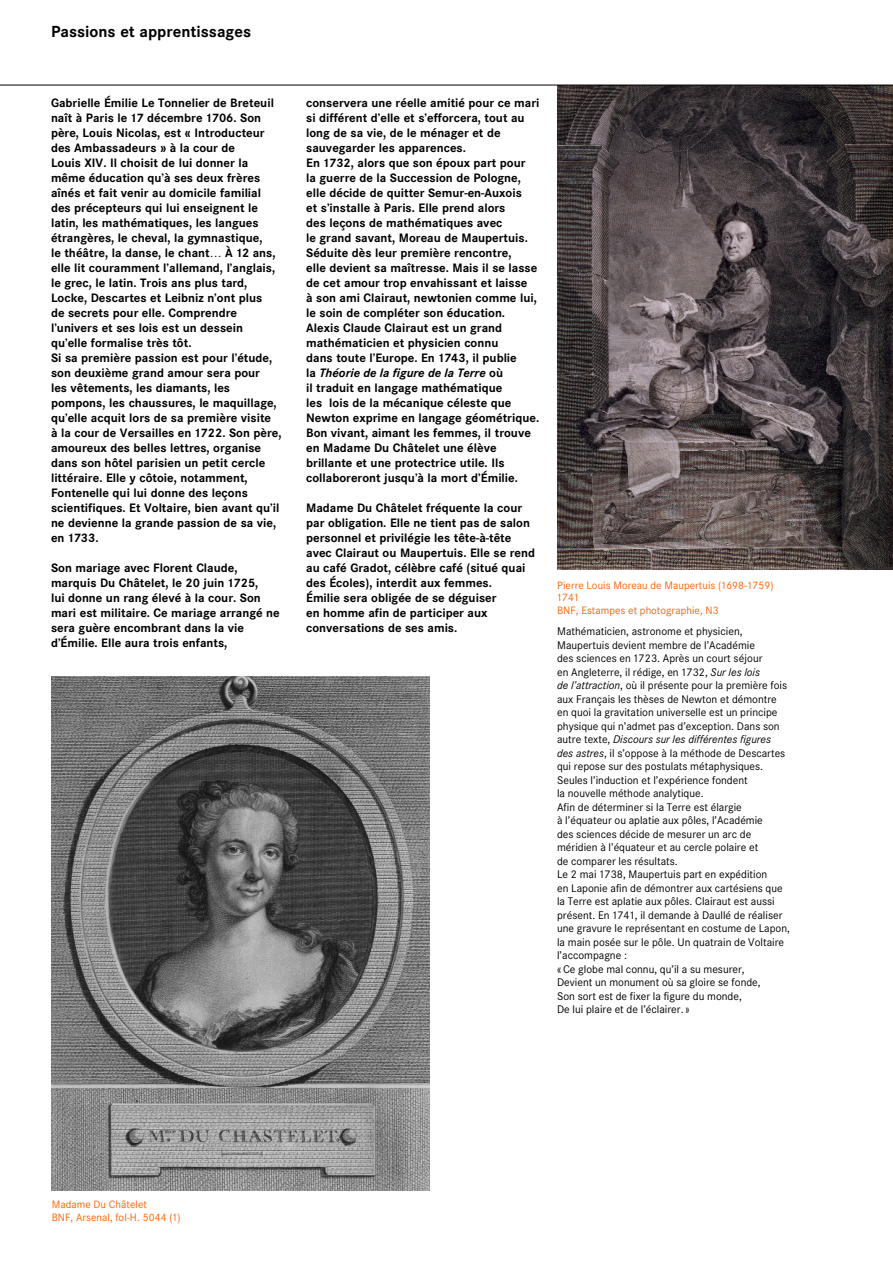
<style>
.page{position:relative;width:893px;height:1263px;background:#fff}
.page>*{position:absolute;margin:0;border:0;box-sizing:border-box;transform-origin:0 0}
.t1{font:700 15.75px "Corporate SBQ3";color:#000}
.t2{font:700 12px/15px "Corporate SBQ3";color:#000}
.t3{font:10.8px/13.5px "Corporate SBQ3";color:#000}
.t4{font:10.5px/12.8px "Corporate SBQ3";letter-spacing:.005em;color:#ff6200}
.s1{font-style:italic}
</style>
<div class="page">
<img style="left:557px;top:86px;width:336px;height:483px">
<img style="left:52px;top:676px;width:377px;height:515px">
<hr style="left:0;top:85px;width:893px;height:1px;background:#000">
<h1 class="t1" style="left:51px;top:27px;width:202px">Passions et apprentissages</h1>
<p class="t2" style="left:51px;top:96px;width:232px">Gabrielle Émilie Le Tonnelier de Breteuil naît à Paris le 17 décembre 1706. Son père, Louis Nicolas, est « Introducteur des Ambassadeurs » à la cour de<br>Louis XIV. Il choisit de lui donner la même éducation qu’à ses deux frères aînés et fait venir au domicile familial des précepteurs qui lui enseignent le latin, les mathématiques, les langues étrangères, le cheval, la gymnastique,<br>le théâtre, la danse, le chant… À 12 ans, elle lit couramment l’allemand, l’anglais, le grec, le latin. Trois ans plus tard, Locke, Descartes et Leibniz n’ont plus<br>de secrets pour elle. Comprendre l’univers et ses lois est un dessein qu’elle formalise très tôt.<br>Si sa première passion est pour l’étude, son deuxième grand amour sera pour<br>les vêtements, les diamants, les pompons, les chaussures, le maquillage, qu’elle acquit lors de sa première visite<br>à la cour de Versailles en 1722. Son père, amoureux des belles lettres, organise dans son hôtel parisien un petit cercle littéraire. Elle y côtoie, notamment, Fontenelle qui lui donne des leçons scientifiques. Et Voltaire, bien avant qu’il ne devienne la grande passion de sa vie, en 1733.</p>
<p class="t2" style="left:51px;top:561px;width:230px">Son mariage avec Florent Claude, marquis Du Châtelet, le 20 juin 1725,<br>lui donne un rang élevé à la cour. Son mari est militaire. Ce mariage arrangé ne sera guère encombrant dans la vie d’Émilie. Elle aura trois enfants,</p>
<p class="t2" style="left:306px;top:96px;width:235px">conservera une réelle amitié pour ce mari si différent d’elle et s’efforcera, tout au long de sa vie, de le ménager et de sauvegarder les apparences.<br>En 1732, alors que son époux part pour<br>la guerre de la Succession de Pologne, elle décide de quitter Semur-en-Auxois<br>et s’installe à Paris. Elle prend alors<br>des leçons de mathématiques avec<br>le grand savant, Moreau de Maupertuis.<br>Séduite dès leur première rencontre,<br>elle devient sa maîtresse. Mais il se lasse de cet amour trop envahissant et laisse<br>à son ami Clairaut, newtonien comme lui, le soin de compléter son éducation.<br>Alexis Claude Clairaut est un grand mathématicien et physicien connu<br>dans toute l’Europe. En 1743, il publie<br>la <span class="s1">Théorie de la figure de la Terre</span> où<br>il traduit en langage mathématique<br>les lois de la mécanique céleste que Newton exprime en langage géométrique.<br>Bon vivant, aimant les femmes, il trouve en Madame Du Châtelet une élève brillante et une protectrice utile. Ils collaboreront jusqu’à la mort d’Émilie.</p>
<p class="t2" style="left:306px;top:501px;width:230px">Madame Du Châtelet fréquente la cour par obligation. Elle ne tient pas de salon personnel et privilégie les tête-à-tête avec Clairaut ou Maupertuis. Elle se rend au café Gradot, célèbre café (situé quai des Écoles), interdit aux femmes.<br>Émilie sera obligée de se déguiser<br>en homme afin de participer aux conversations de ses amis.</p>
<p class="t4" style="left:557px;top:580px;width:218px">Pierre Louis Moreau de Maupertuis (1698-1759)<br>1741<br>BNF, Estampes et photographie, N3</p>
<p class="t3" style="left:557px;top:626px;width:234px">Mathématicien, astronome et physicien, Maupertuis devient membre de l’Académie<br>des sciences en 1723. Après un court séjour<br>en Angleterre, il rédige, en 1732, <span class="s1">Sur les lois<br>de l’attraction</span>, où il présente pour la première fois aux Français les thèses de Newton et démontre en quoi la gravitation universelle est un principe physique qui n’admet pas d’exception. Dans son autre texte, <span class="s1">Discours sur les différentes figures des astres</span>, il s’oppose à la méthode de Descartes qui repose sur des postulats métaphysiques.<br>Seules l’induction et l’expérience fondent<br>la nouvelle méthode analytique.<br>Afin de déterminer si la Terre est élargie<br>à l’équateur ou aplatie aux pôles, l’Académie<br>des sciences décide de mesurer un arc de méridien à l’équateur et au cercle polaire et<br>de comparer les résultats.<br>Le 2 mai 1738, Maupertuis part en expédition<br>en Laponie afin de démontrer aux cartésiens que la Terre est aplatie aux pôles. Clairaut est aussi présent. En 1741, il demande à Daullé de réaliser une gravure le représentant en costume de Lapon, la main posée sur le pôle. Un quatrain de Voltaire l’accompagne :<br>« Ce globe mal connu, qu’il a su mesurer,<br>Devient un monument où sa gloire se fonde,<br>Son sort est de fixer la figure du monde,<br>De lui plaire et de l’éclairer. »</p>
<p class="t4" style="left:52px;top:1199px;width:131px">Madame Du Châtelet<br>BNF, Arsenal, fol-H. 5044 (1)</p>
</div>
